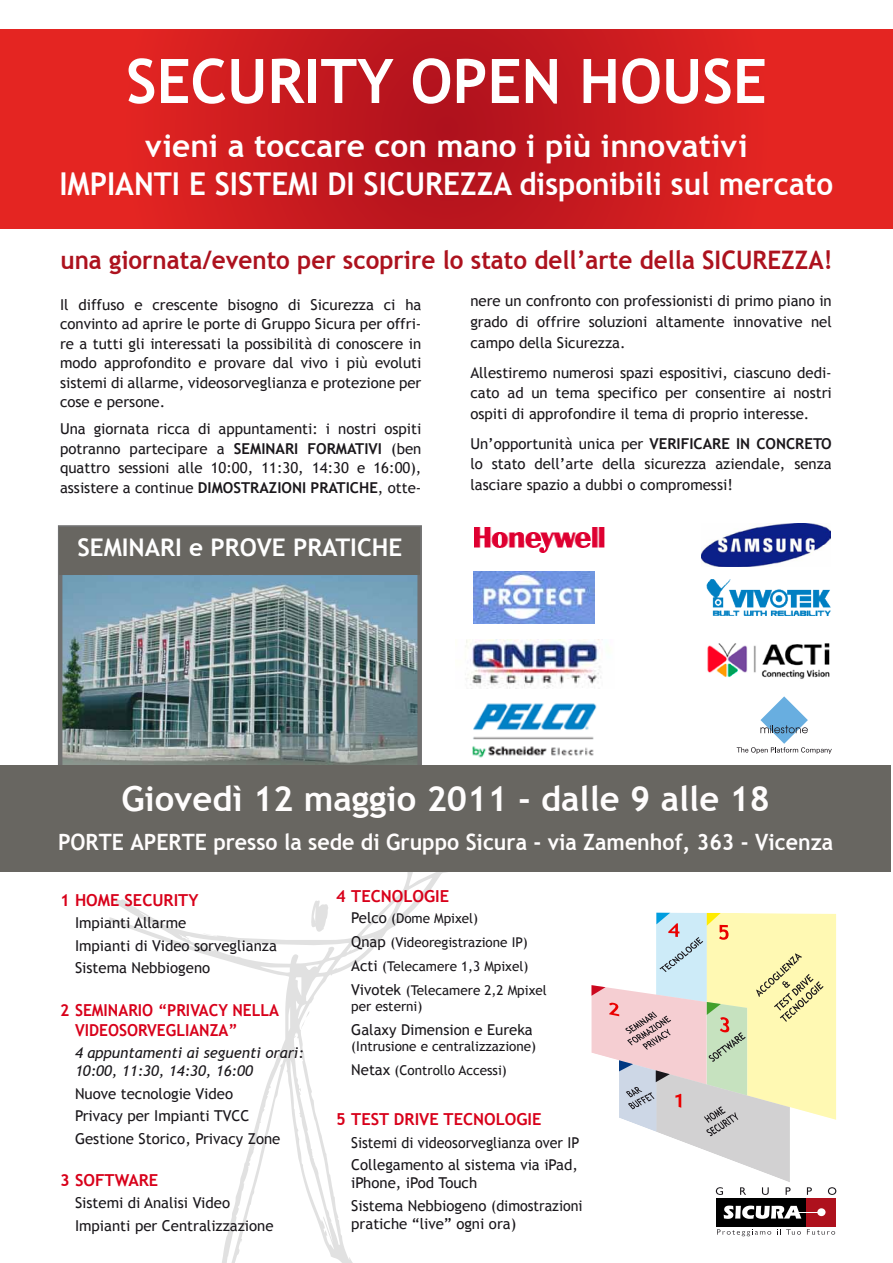
<style>
.page{position:relative;width:893px;height:1263px;background:#fff}
.page>*{position:absolute;margin:0;border:0;box-sizing:border-box;transform-origin:0 0}
.t1{font:700 61.5px "Trebuchet MS";color:#fff}
.t2{font:700 34.5px "Trebuchet MS";color:#fffdfd}
.t3{font:700 31.5px/37.8px "Trebuchet MS";color:#fff;text-align:center}
.t4{font:700 25.5px "Trebuchet MS";color:#ad121e;scale:.95 1}
.t5{font:700 24.3px "Trebuchet MS";color:#fff}
.t6{font:700 22.5px "Trebuchet MS";color:#fffdfd;scale:.95 1}
.t7{font:700 16.5px "Trebuchet MS";color:#d8001a}
.t8{font:700 16.5px/19.8px "Trebuchet MS";color:#d8001a;scale:.95 1}
.t9{font:15px/19.5px "Trebuchet MS";color:#1a171b;text-align:justify}
.t10{font:15px/22.5px "Trebuchet MS";color:#1a171b;scale:.95 1}
.t11{font:italic 15px/18px "Trebuchet MS";color:#1a171b}
.t12{font:13.5px/24px "Trebuchet MS";color:#1a171b}
.s1{font-weight:700}
.s2{font-size:15px}
</style>
<div class="page">
<svg style="left:109px;top:871px;width:346px;height:392px"></svg>
<img style="left:63px;top:575px;width:354px;height:190px">
<div style="left:58px;top:525px;width:364px;height:247px;border:4px solid #707070"></div>
<div style="left:716px;top:1198px;width:30px;height:28px;background:#000"></div>
<div style="left:746px;top:1198px;width:30px;height:28px;background:#000"></div>
<div style="left:776px;top:1198px;width:30px;height:28px;background:#000"></div>
<div style="left:806px;top:1198px;width:30px;height:28px;background:#ae111d"></div>
<svg style="left:724px;top:1205px;width:95px;height:14px"></svg>
<div style="left:817px;top:1208px;width:8px;height:8px;background:#fff;border-radius:50%"></div>
<svg style="left:807px;top:1229px;width:28px;height:6px"></svg>
<svg style="left:780px;top:1229px;width:21px;height:6px"></svg>
<svg style="left:717px;top:1229px;width:54px;height:7px"></svg>
<svg style="left:0;top:30px;width:893px;height:198px;background:#d01d20"></svg>
<div style="left:0;top:765px;width:891px;height:106px;background:#686661"></div>
<svg style="left:591px;top:912px;width:245px;height:283px"></svg>
<img style="left:465px;top:639px;width:138px;height:49px">
<img style="left:474px;top:527px;width:131px;height:25px">
<img style="left:702px;top:523px;width:128px;height:43px">
<img style="left:473px;top:571px;width:121px;height:52px">
<img style="left:706px;top:579px;width:125px;height:37px">
<img style="left:707px;top:643px;width:123px;height:36px">
<img style="left:472px;top:703px;width:125px;height:55px">
<div style="left:59px;top:527px;width:361px;height:48px;background:#686661"></div>
<svg style="left:737px;top:696px;width:95px;height:58px"></svg>
<h1 class="t1" style="left:126px;top:43px;width:642px">SECURITY OPEN HOUSE</h1>
<h3 class="t3" style="left:59px;top:127px;width:775px">vieni a toccare con mano i più innovativi<br>IMPIANTI E SISTEMI DI SICUREZZA disponibili sul mercato</h3>
<h3 class="t4" style="left:60px;top:244px;width:814px">una giornata/evento per scoprire lo stato dell’arte della SICUREZZA!</h3>
<p class="t9" style="left:60px;top:295px;width:363px">Il diffuso e crescente bisogno di Sicurezza ci ha convinto ad aprire le porte di Gruppo Sicura per offri&shy;re a tutti gli interessati la possibilità di conoscere in modo approfondito e provare dal vivo i più evoluti sistemi di allarme, videosorveglianza e protezione per cose e persone.</p>
<p class="t9" style="left:60px;top:419px;width:363px">Una giornata ricca di appuntamenti: i nostri ospiti potranno partecipare a <span class="s1">SEMINARI FORMATIVI</span> (ben quattro sessioni alle 10:00, 11:30, 14:30 e 16:00), assistere a continue <span class="s1">DIMOSTRAZIONI PRATICHE</span>, otte-</p>
<p class="t9" style="left:470px;top:291px;width:363px;line-height:20.7px">nere un confronto con professionisti di primo piano in grado di offrire soluzioni altamente innovative nel campo della Sicurezza.</p>
<p class="t9" style="left:470px;top:362px;width:363px;line-height:20.7px">Allestiremo numerosi spazi espositivi, ciascuno dedi&shy;cato ad un tema specifico per consentire ai nostri ospiti di approfondire il tema di proprio interesse.</p>
<p class="t9" style="left:470px;top:433px;width:363px;line-height:20.7px">Un’opportunità unica per <span class="s1">VERIFICARE IN CONCRETO </span>lo stato dell’arte della sicurezza aziendale, senza lasciare spazio a dubbi o compromessi!</p>
<h3 class="t5" style="left:77px;top:532px;width:326px">SEMINARI e PROVE PRATICHE</h3>
<h2 class="t2" style="left:121px;top:778px;width:650px">Giovedì 12 maggio 2011 - dalle 9 alle 18</h2>
<h3 class="t6" style="left:58px;top:828px;width:818px">PORTE APERTE presso la sede di Gruppo Sicura - via Zamenhof, 363 - Vicenza</h3>
<p class="t7" style="left:336px;top:886px;width:114px">4 TECNOLOGIE</p>
<p class="t12" style="left:351px;top:906px;width:197px"><span class="s2">Pelco</span> (Dome Mpixel)<br><span class="s2">Qnap</span> (Videoregistrazione IP)<br><span class="s2">Acti</span> (Telecamere 1,3 Mpixel)<br><span class="s2">Vivotek</span> (Telecamere 2,2 Mpixel</p>
<p class="t12" style="left:351px;top:995px;width:73px">per esterni)</p>
<p class="t9" style="left:351px;top:1020px;width:183px">Galaxy Dimension e Eureka</p>
<p class="t12" style="left:351px;top:1035px;width:186px">(Intrusione e centralizzazione)<br><span class="s2">Netax</span> (Controllo Accessi)</p>
<p class="t7" style="left:336px;top:1109px;width:207px">5 TEST DRIVE TECNOLOGIE</p>
<p class="t10" style="left:351px;top:1131px;width:242px">Sistemi di videosorveglianza over IP<br>Collegamento al sistema via iPad,</p>
<p class="t9" style="left:351px;top:1172px;width:233px;line-height:22.5px">iPhone, iPod Touch<br>Sistema Nebbiogeno (dimostrazioni</p>
<p class="t9" style="left:351px;top:1214px;width:166px">pratiche “live” ogni ora)</p>
<p class="t7" style="left:60px;top:890px;width:140px">1 HOME SECURITY</p>
<p class="t9" style="left:75px;top:912px;width:203px;line-height:22.5px;text-align:left">Impianti Allarme<br>Impianti di Video sorveglianza<br>Sistema Nebbiogeno</p>
<p class="t8" style="left:75px;top:1000px;width:216px;text-indent:-15px">2 SEMINARIO “PRIVACY NELLA<br>VIDEOSORVEGLIANZA”</p>
<p class="t11" style="left:75px;top:1044px;width:231px">4 appuntamenti ai seguenti orari:<br>10:00, 11:30, 14:30, 16:00</p>
<p class="t9" style="left:75px;top:1082px;width:207px;line-height:22.5px;text-align:left">Nuove tecnologie Video<br>Privacy per Impianti TVCC<br>Gestione Storico, Privacy Zone</p>
<p class="t7" style="left:60px;top:1169px;width:100px">3 SOFTWARE</p>
<p class="t9" style="left:75px;top:1192px;width:200px;line-height:22.5px">Sistemi di Analisi Video<br>Impianti per Centralizzazione</p>
</div>
